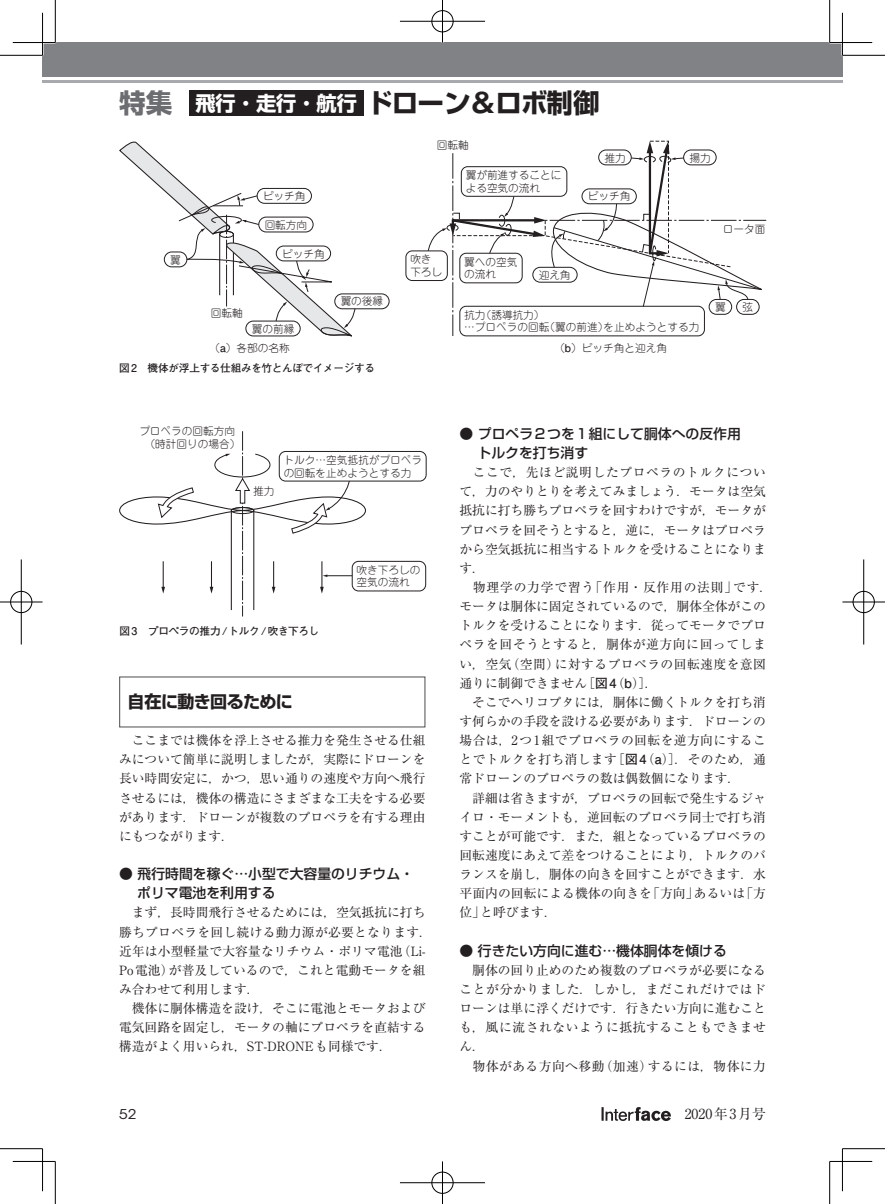
<style>
.page{position:relative;width:885px;height:1204px;background:#fff}
.page>*{position:absolute;margin:0;border:0;box-sizing:border-box;transform-origin:0 0}
.t1{font:700 26.55px "Shin Go Pro";letter-spacing:-.035em;color:#231f20}
.t2{font:700 16.95px "Shin Go Pro";letter-spacing:-.035em;color:#231f20}
.t3{font:500 13.8px/19.2px "Shin Go Pro";color:#231f20}
.t4{font:13.8px "Ryumin Pro";color:#231f20}
.t5{font:13.35px "ITC Avant Garde Std";color:#231f20;scale:1.11 1}
.t6{font:12.75px/19.2px "Ryumin Pro";color:#231f20}
.t7{font:12.75px/19.2px "Ryumin Pro";letter-spacing:.035em;color:#231f20}
.t8{font:300 10.65px/12.8px "Jun 101 Pro";color:#231f20}
.t9{font:700 10.65px "Futo Go B101 Pro";letter-spacing:-.035em;color:#231f20}
.s1{color:#6c6d70}
.s2{font-size:20.25px;color:#fff}
.s3{font-family:"Gothic MB101 Pro";font-size:20.25px;color:#fff}
.s4{font-family:"Gothic MB101 Pro"}
.s5{font-family:"Futo Go B101 Pro";font-weight:700}
</style>
<div class="page">
<div style="left:43px;top:43px;width:786px;height:34px;background:#808285"></div>
<hr style="left:43px;top:81px;width:786px;height:2px;background:#a8a9ad">
<div style="left:829px;top:43px;width:13px;height:34px;background:#808285"></div>
<svg style="left:829px;top:81px;width:13px;height:2px"></svg>
<svg style="left:601px;top:1107px;width:70px;height:14px"></svg>
<div style="left:189px;top:90px;width:174px;height:25px;background:#231f20"></div>
<div style="left:334px;top:293px;width:55px;height:16px;border:1px solid #231f20;border-radius:7px"></div>
<svg style="left:119px;top:142px;width:236px;height:195px"></svg>
<div style="left:405px;top:250px;width:42px;height:31px;border:1px solid #231f20;border-radius:6px"></div>
<svg style="left:427px;top:141px;width:339px;height:195px"></svg>
<div style="left:352px;top:561px;width:74px;height:30px;border:1px solid #231f20;border-radius:6px"></div>
<div style="left:279px;top:451px;width:147px;height:30px;border:1px solid #231f20;border-radius:6px"></div>
<svg style="left:119px;top:431px;width:247px;height:185px"></svg>
<hr style="left:13px;top:41px;width:42px;height:3px;background:#fff">
<hr style="left:829px;top:41px;width:43px;height:3px;background:#fff">
<hr style="left:41px;top:13px;width:3px;height:42px;background:#fff">
<hr style="left:841px;top:13px;width:2px;height:42px;background:#fff">
<hr style="left:0;top:55px;width:43px;height:1px;background:#000">
<hr style="left:842px;top:55px;width:42px;height:1px;background:#000">
<hr style="left:0;top:1148px;width:43px;height:1px;background:#000">
<hr style="left:842px;top:1148px;width:42px;height:1px;background:#000">
<hr style="left:55px;top:0;width:1px;height:43px;background:#000">
<hr style="left:55px;top:1161px;width:1px;height:42px;background:#000">
<hr style="left:829px;top:0;width:1px;height:43px;background:#000">
<hr style="left:829px;top:1161px;width:1px;height:42px;background:#000">
<hr style="left:13px;top:42px;width:42px;height:1px;background:#000">
<hr style="left:829px;top:42px;width:43px;height:1px;background:#000">
<hr style="left:13px;top:1161px;width:42px;height:1px;background:#000">
<hr style="left:829px;top:1161px;width:43px;height:1px;background:#000">
<hr style="left:42px;top:13px;width:1px;height:42px;background:#000">
<hr style="left:42px;top:1148px;width:1px;height:43px;background:#000">
<hr style="left:842px;top:13px;width:1px;height:42px;background:#000">
<hr style="left:842px;top:1148px;width:1px;height:43px;background:#000">
<div style="left:431px;top:10px;width:23px;height:23px;border:2px solid #fff;border-radius:50%"></div>
<hr style="left:400px;top:20px;width:85px;height:2px;background:#fff">
<hr style="left:441px;top:0;width:2px;height:43px;background:#fff">
<div style="left:431px;top:10px;width:22px;height:22px;border:1px solid #000;border-radius:50%"></div>
<hr style="left:400px;top:21px;width:85px;height:1px;background:#000">
<hr style="left:442px;top:0;width:1px;height:43px;background:#000">
<div style="left:431px;top:1170px;width:23px;height:24px;border:2px solid #fff;border-radius:50%"></div>
<hr style="left:400px;top:1181px;width:85px;height:2px;background:#fff">
<hr style="left:441px;top:1161px;width:2px;height:42px;background:#fff">
<div style="left:431px;top:1171px;width:22px;height:22px;border:1px solid #000;border-radius:50%"></div>
<hr style="left:400px;top:1182px;width:85px;height:1px;background:#000">
<hr style="left:442px;top:1161px;width:1px;height:42px;background:#000">
<div style="left:10px;top:590px;width:23px;height:23px;border:2px solid #fff;border-radius:50%"></div>
<hr style="left:0;top:601px;width:43px;height:2px;background:#fff">
<hr style="left:20px;top:559px;width:2px;height:85px;background:#fff">
<div style="left:10px;top:591px;width:22px;height:21px;border:1px solid #000;border-radius:50%"></div>
<hr style="left:0;top:601px;width:43px;height:1px;background:#000">
<hr style="left:21px;top:559px;width:1px;height:85px;background:#000">
<div style="left:851px;top:590px;width:24px;height:23px;border:2px solid #fff;border-radius:50%"></div>
<hr style="left:842px;top:601px;width:42px;height:2px;background:#fff">
<hr style="left:862px;top:559px;width:2px;height:85px;background:#fff">
<div style="left:852px;top:591px;width:22px;height:21px;border:1px solid #000;border-radius:50%"></div>
<hr style="left:842px;top:601px;width:42px;height:1px;background:#000">
<hr style="left:863px;top:559px;width:1px;height:85px;background:#000">
<h1 class="t1" style="left:119px;top:82px;width:482px"><span class="s1">特集</span> <span class="s2">飛行</span><span class="s3">・</span><span class="s2">走行</span><span class="s3">・</span><span class="s2">航行</span>ドローン<span class="s4">＆</span>ロボ制御</h1>
<p class="t8" style="left:437px;top:138px;width:33px">回転軸</p>
<p class="t8" style="left:604px;top:150px;width:23px">推力</p>
<p class="t8" style="left:689px;top:150px;width:23px">揚力</p>
<p class="t8" style="left:263px;top:188px;width:44px">ピッチ角</p>
<p class="t8" style="left:465px;top:167px;width:97px">翼が前進することによる空気の流れ</p>
<p class="t8" style="left:587px;top:189px;width:44px">ピッチ角</p>
<p class="t8" style="left:264px;top:217px;width:44px">回転方向</p>
<p class="t8" style="left:723px;top:221px;width:44px">ロータ面</p>
<p class="t8" style="left:170px;top:252px;width:12px">翼</p>
<p class="t8" style="left:282px;top:246px;width:44px">ピッチ角</p>
<p class="t8" style="left:410px;top:251px;width:33px">吹き下ろし</p>
<p class="t8" style="left:464px;top:254px;width:55px">翼への空気の流れ</p>
<p class="t8" style="left:538px;top:267px;width:33px">迎え角</p>
<p class="t8" style="left:211px;top:306px;width:33px">回転軸</p>
<p class="t8" style="left:252px;top:321px;width:44px">翼の前縁</p>
<p class="t8" style="left:340px;top:294px;width:44px">翼の後縁</p>
<p class="t8" style="left:464px;top:307px;width:236px">抗力（誘導抗力）<br>…プロペラの回転（翼の前進）を止めようとする力</p>
<p class="t8" style="left:715px;top:299px;width:12px">翼</p>
<p class="t8" style="left:742px;top:299px;width:12px">弦</p>
<p class="t8" style="left:209px;top:340px;width:82px">（<span class="s5">a</span>）各部の名称</p>
<p class="t8" style="left:554px;top:340px;width:114px">（<span class="s5">b</span>）ピッチ角と迎え角</p>
<p class="t9" style="left:119px;top:359px;width:257px">図 2　機体が浮上する仕組みを竹とんぼでイメージする</p>
<p class="t8" style="left:139px;top:423px;width:102px;text-align:center">プロペラの回転方向（時計回りの場合）</p>
<p class="t8" style="left:253px;top:483px;width:23px">推力</p>
<p class="t8" style="left:283px;top:452px;width:140px">トルク…空気抵抗がプロペラの回転を止めようとする力</p>
<p class="t8" style="left:356px;top:562px;width:65px">吹き下ろしの空気の流れ</p>
<p class="t9" style="left:120px;top:622px;width:201px">図 3　プロペラの推力 / トルク / 吹き下ろし</p>
<h2 class="t2" style="left:128px;top:688px;width:167px">自在に動き回るために</h2>
<p class="t6" style="left:119px;top:729px;width:308px;text-align:justify">　ここまでは機体を浮上させる推力を発生させる仕組みについて簡単に説明しましたが，実際にドローンを長い時間安定に，かつ，思い通りの速度や方向へ飛行させるには，機体の構造にさまざまな工夫をする必要があります．ドローンが複数のプロペラを有する理由にもつながります．</p>
<p class="t3" style="left:137px;top:862px;width:278px;text-indent:-18px">● 飛行時間を稼ぐ…小型で大容量のリチウム・ポリマ電池を利用する</p>
<p class="t6" style="left:119px;top:902px;width:314px">　まず，長時間飛行させるためには，空気抵抗に打ち勝ちプロペラを回し続ける動力源が必要となります．近年は小型軽量で大容量なリチウム・ポリマ電池（Li-<br>Po電池）が普及しているので，これと電動モータを組み合わせて利用します．<br>　機体に胴体構造を設け，そこに電池とモータおよび電気回路を固定し，モータの軸にプロペラを直結する構造がよく用いられ，ST-DRONEも同様です．</p>
<p class="t3" style="left:477px;top:422px;width:265px;text-indent:-18px">● プロペラ2つを1組にして胴体への反作用トルクを打ち消す</p>
<p class="t6" style="left:459px;top:462px;width:314px">　ここで，先ほど説明したプロペラのトルクについて，力のやりとりを考えてみましょう．モータは空気抵抗に打ち勝ちプロペラを回すわけですが，モータがプロペラを回そうとすると，逆に，モータはプロペラから空気抵抗に相当するトルクを受けることになります．<br>　物理学の力学で習う「作用・反作用の法則」です．モータは胴体に固定されているので，胴体全体がこのトルクを受けることになります．従ってモータでプロペラを回そうとすると，胴体が逆方向に回ってしまい，空気（空間）に対するプロペラの回転速度を意図通りに制御できません［<span class="s5">図4</span>（<span class="s5">b</span>）］．<br>　そこでヘリコプタには，胴体に働くトルクを打ち消す何らかの手段を設ける必要があります．ドローンの場合は，2つ1組でプロペラの回転を逆方向にすることでトルクを打ち消します［<span class="s5">図4</span>（<span class="s5">a</span>）］．そのため，通常ドローンのプロペラの数は偶数個になります．<br>　詳細は省きますが，プロペラの回転で発生するジャイロ・モーメントも，逆回転のプロペラ同士で打ち消すことが可能です．また，組となっているプロペラの回転速度にあえて差をつけることにより，トルクのバランスを崩し，胴体の向きを回すことができます．水平面内の回転による機体の向きを「方向」あるいは「方位」と呼びます．</p>
<p class="t3" style="left:459px;top:939px;width:269px">● 行きたい方向に進む…機体胴体を傾ける</p>
<p class="t7" style="left:459px;top:959px;width:308px">　胴体の回り止めのため複数のプロペラが必要になることが分かりました．しかし，まだこれだけではドローンは単に浮くだけです．行きたい方向に進むことも，風に流されないように抵抗することもできません．<br>　物体がある方向へ移動（加速）するには，物体に力</p>
<p class="t5" style="left:119px;top:1105px;width:17px">52</p>
<p class="t4" style="left:670px;top:1103px;width:97px">　2020年 3月号</p>
</div>
